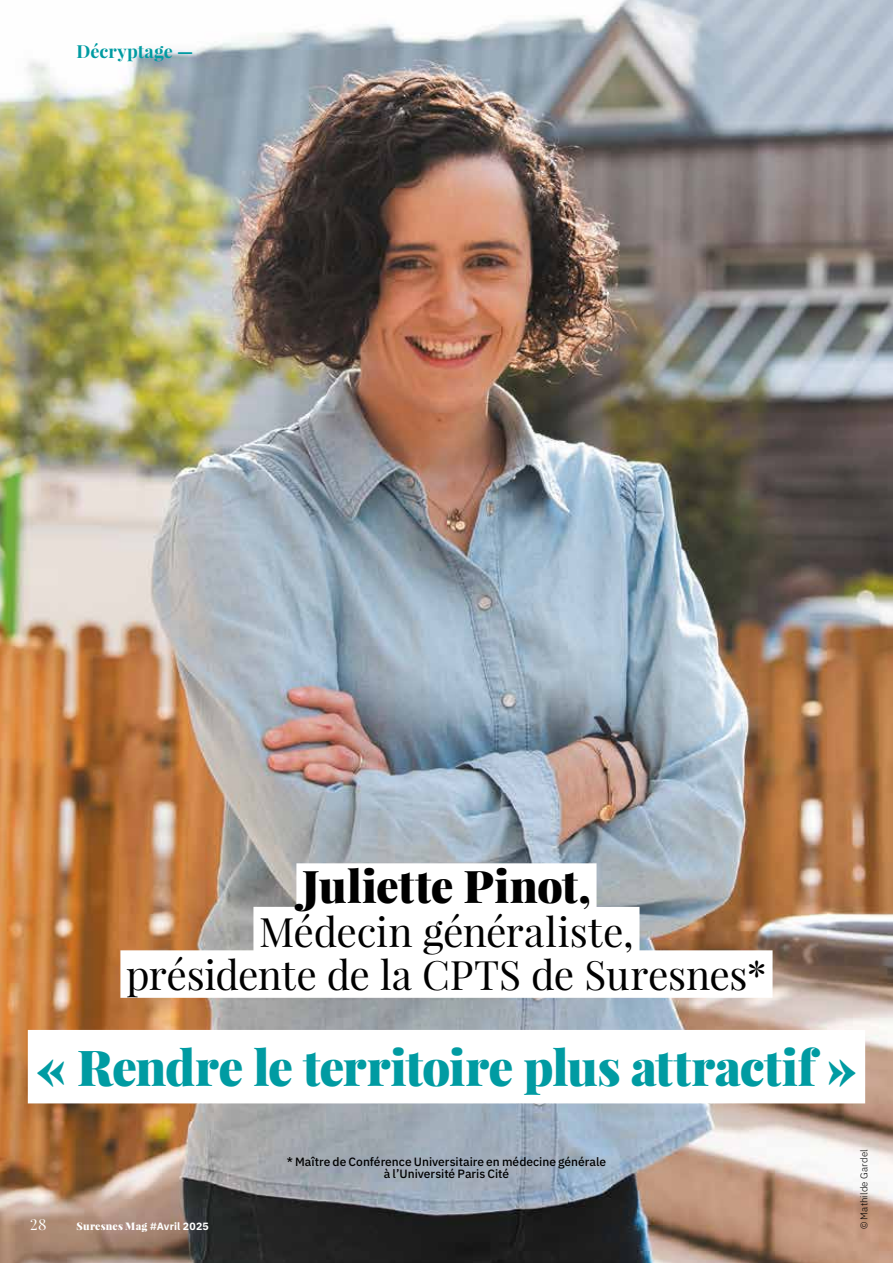
<style>
.page{position:relative;width:893px;height:1263px;background:#fff}
.page>*{position:absolute;margin:0;border:0;box-sizing:border-box;transform-origin:0 0}
.t1{font:900 49.5px "Playfair Display";letter-spacing:-.015em;color:#009ba2}
.t2{font:900 45px "Playfair Display";letter-spacing:-.01em;color:#000}
.t3{font:40.5px/43.5px "Playfair Display";letter-spacing:-.005em;color:#000;text-align:center}
.t4{font:700 18px "Playfair Display";color:#009ba2}
.t5{font:15px "Playfair Display";color:#fff}
.t6{font:500 12px/12px "IBM Plex Sans";color:#000;text-align:center}
.t7{font:900 10.5px "Playfair Display";letter-spacing:.015em;color:#fff}
.t8{font:300 9.75px "IBM Plex Sans";letter-spacing:.015em;color:#000}
.s1{font-family:"IBM Plex Sans";font-weight:700}
</style>
<div class="page">
<img style="left:0;top:0;width:893px;height:1263px">
<div style="left:28px;top:1030px;width:837px;height:73px;background:#fff"></div>
<div style="left:296px;top:863px;width:301px;height:48px;background:#fff"></div>
<div style="left:253px;top:907px;width:386px;height:47px;background:#fff"></div>
<div style="left:120px;top:950px;width:653px;height:48px;background:#fff"></div>
<h3 class="t4" style="left:77px;top:40px;width:118px">Décryptage —</h3>
<h2 class="t2" style="left:302px;top:857px;width:290px">Juliette Pinot,</h2>
<h3 class="t3" style="left:126px;top:909px;width:642px">Médecin généraliste,<br>présidente de la CPTS de Suresnes*</h3>
<h1 class="t1" style="left:37px;top:1036px;width:821px">« Rendre le territoire plus attractif »</h1>
<p class="t5" style="left:30px;top:1215px;width:18px">28</p>
<p class="t7" style="left:77px;top:1219px;width:134px">Suresnes Mag <span class="s1">#Avril 2025</span></p>
<p class="t6" style="left:287px;top:1154px;width:321px">* Maître de Conférence Universitaire en médecine générale à l’Université Paris Cité</p>
<p class="t8" style="left:857px;top:1229px;width:81px;rotate:-90deg">© Mathilde Gardel</p>
</div>
